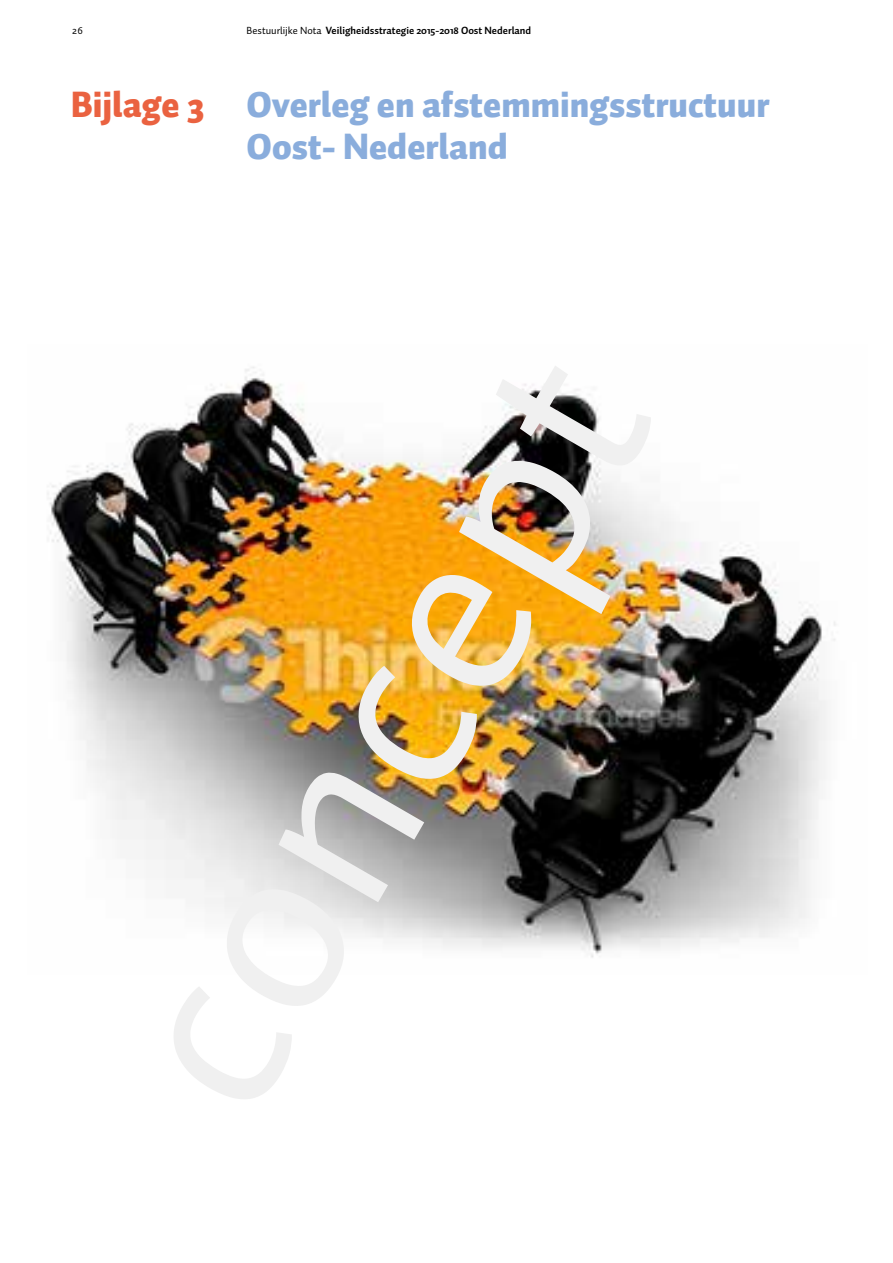
<style>
.page{position:relative;width:893px;height:1263px;background:#fff}
.page>*{position:absolute;margin:0;border:0;box-sizing:border-box;transform-origin:0 0}
.t1{font:247.35px "Auto 1";color:#f0f0f0}
.t2{font:900 36px/42px "Auto 1";color:#8aaddc}
.t3{font:700 10.5px "Auto Pro";color:#000}
.t4{font:10.5px "Rijksoverheid Sans Text";color:#000}
.s1{font-weight:400}
.s2{color:#ea6240}
</style>
<div class="page">
<img style="left:47px;top:367px;width:789px;height:591px">
<p class="t4" style="left:72px;top:25px;width:12px">26</p>
<p class="t3" style="left:247px;top:23px;width:286px"><span class="s1">Bestuurlijke Nota</span> Veiligheidsstrategie 2015-2018 Oost Nederland</p>
<h2 class="t2" style="left:247px;top:85px;width:524px;text-indent:-175px"><span class="s2">Bijlage 3</span> Overleg en afstemmingsstructuur<br>Oost- Nederland</h2>
<h1 class="t1" style="left:45px;top:1006px;width:818px;rotate:-60deg">concept</h1>
</div>
